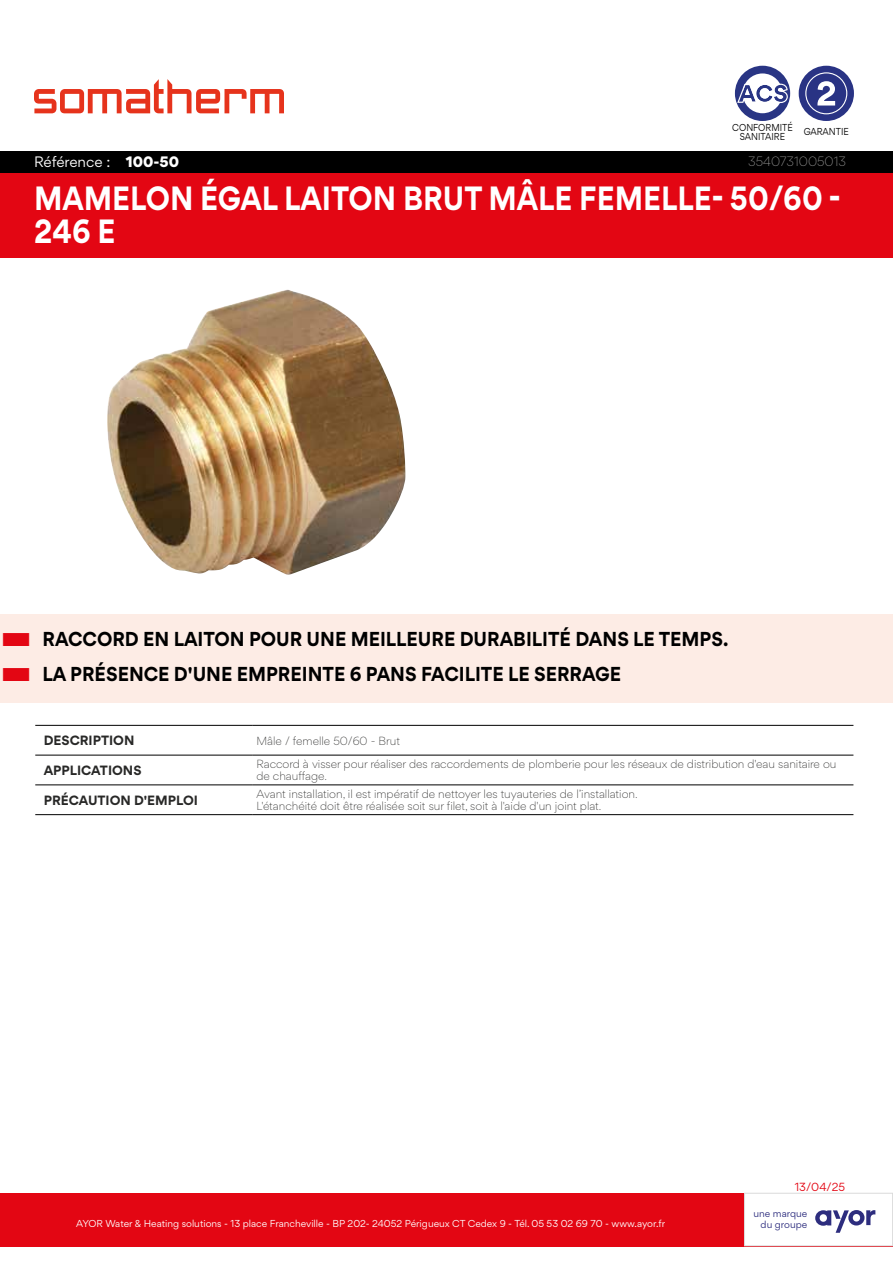
<style>
.page{position:relative;width:893px;height:1263px;background:#fff}
.page>*{position:absolute;margin:0;border:0;box-sizing:border-box;transform-origin:0 0}
.t1{font:700 30px/33px "Gordita";color:#fff;scale:.9 1}
.t2{font:700 18px/35px "Gordita";color:#000;scale:.95 1}
.t3{font:13.5px "Gordita";letter-spacing:-.005em;color:#fff}
.t4{font:700 12px "Gordita";color:#282827}
.t5{font:300 12px "Gordita";color:#9d9d9c}
.t6{font:300 10.5px/12px "Gordita";color:#282827}
.t7{font:10.5px "Gordita";color:#e30613}
.t8{font:9px "Gordita";color:#fff}
.t9{font:9px/9px "Gordita";color:#000;text-align:center;scale:.9 1}
.t10{font:9px/10.5px "Gordita";color:#2d2d7e;text-align:right}
.s1{font-weight:900}
</style>
<div class="page">
<div style="left:0;top:1193px;width:893px;height:53px;background:#e30613"></div>
<div style="left:744px;top:1193px;width:149px;height:53px;background:#fff"></div>
<div style="left:744px;top:1193px;width:149px;height:53px;border:1px solid #dadada"></div>
<div style="left:0;top:172px;width:893px;height:85px;background:#e30613"></div>
<div style="left:735px;top:66px;width:55px;height:55px;background:#293584;border-radius:50%"></div>
<div style="left:743px;top:73px;width:39px;height:40px;background:#fff;border-radius:50%"></div>
<svg style="left:737px;top:84px;width:51px;height:19px"></svg>
<div style="left:799px;top:66px;width:55px;height:55px;background:#293384;border-radius:50%"></div>
<svg style="left:805px;top:72px;width:42px;height:42px"></svg>
<div style="left:0;top:614px;width:893px;height:54px;background:#fdece5"></div>
<div style="left:0;top:649px;width:893px;height:54px;background:#fdece5"></div>
<svg style="left:815px;top:1210px;width:60px;height:23px"></svg>
<svg style="left:34px;top:79px;width:250px;height:34px"></svg>
<div style="left:0;top:151px;width:893px;height:21px;background:#000"></div>
<hr style="left:35px;top:725px;width:217px;height:1px;background:#000">
<hr style="left:252px;top:725px;width:601px;height:1px;background:#000">
<hr style="left:35px;top:755px;width:217px;height:1px;background:#000">
<hr style="left:252px;top:755px;width:601px;height:1px;background:#000">
<hr style="left:35px;top:784px;width:217px;height:1px;background:#000">
<hr style="left:252px;top:784px;width:601px;height:1px;background:#000">
<hr style="left:35px;top:814px;width:217px;height:1px;background:#000">
<hr style="left:252px;top:814px;width:601px;height:1px;background:#000">
<img style="left:107px;top:290px;width:299px;height:285px">
<p class="t3" style="left:34px;top:152px;width:146px">Référence : <span class="s1">100-50</span></p>
<p class="t9" style="left:732px;top:123px;width:69px">CONFORMITÉ<br>SANITAIRE</p>
<p class="t9" style="left:804px;top:127px;width:52px">GARANTIE</p>
<p class="t5" style="left:748px;top:153px;width:99px">3540731005013</p>
<h1 class="t1" style="left:34px;top:182px;width:898px">MAMELON ÉGAL LAITON BRUT MÂLE FEMELLE- 50/60 -<br>246 E</h1>
<h2 class="t2" style="left:43px;top:621px;width:723px">RACCORD EN LAITON POUR UNE MEILLEURE DURABILITÉ DANS LE TEMPS.<br>LA PRÉSENCE D'UNE EMPREINTE 6 PANS FACILITE LE SERRAGE</h2>
<p class="t4" style="left:44px;top:731px;width:92px">DESCRIPTION</p>
<p class="t6" style="left:256px;top:734px;width:145px">Mâle / femelle 50/60 - Brut</p>
<p class="t4" style="left:44px;top:761px;width:99px">APPLICATIONS</p>
<p class="t6" style="left:256px;top:758px;width:582px">Raccord à visser pour réaliser des raccordements de plomberie pour les réseaux de distribution d'eau sanitaire ou de chauffage.</p>
<p class="t4" style="left:44px;top:790px;width:156px">PRÉCAUTION D'EMPLOI</p>
<p class="t6" style="left:256px;top:787px;width:383px">Avant installation, il est impératif de nettoyer les tuyauteries de l’installation.<br>L'étanchéité doit être réalisée soit sur filet, soit à l'aide d'un joint plat.</p>
<p class="t8" style="left:76px;top:1216px;width:590px">AYOR Water &amp; Heating solutions - 13 place Francheville - BP 202- 24052 Périgueux CT Cedex 9 - Tél. 05 53 02 69 70 - www.ayor.fr</p>
<p class="t7" style="left:795px;top:1179px;width:52px">13/04/25</p>
<p class="t10" style="left:754px;top:1208px;width:55px">une marque du groupe</p>
</div>
